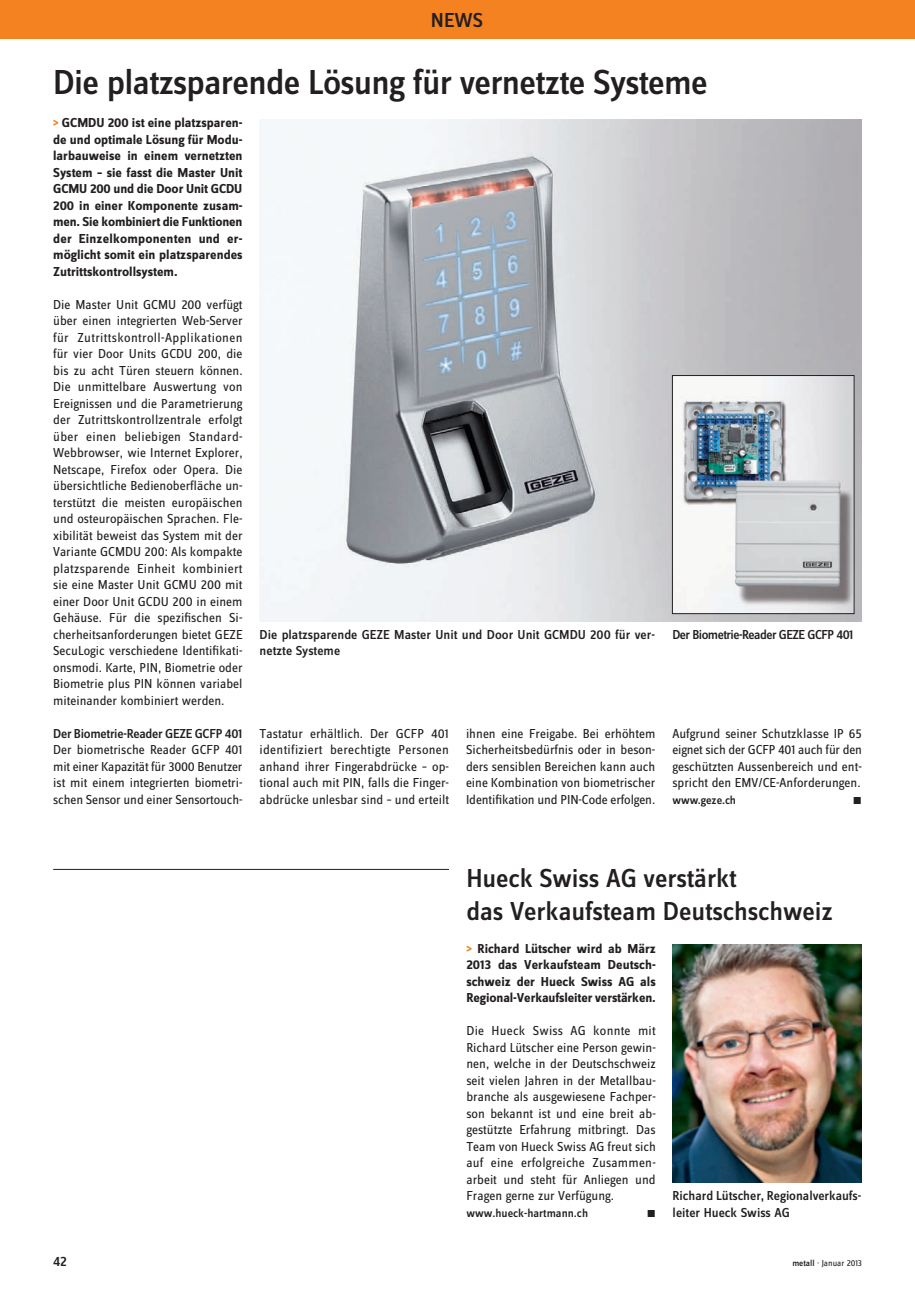
<style>
.page{position:relative;width:915px;height:1293px;background:#fff}
.page>*{position:absolute;margin:0;border:0;box-sizing:border-box;transform-origin:0 0}
.NEWS_Grundtext_ohne{font:500 36px "Zine Sans Dis";letter-spacing:-.02em;color:#231f20}
.NEWS_Grundtext_ohne-2{font:500 27px "Zine Sans Dis";letter-spacing:-.005em;color:#231f20}
.t1{font:500 21px "Zine Sans Dis";color:#231f20}
.t2{font:500 14.25px "Zine Sans Dis";color:#231f20}
.NEWS_Grundtext_ohne-3{font:13.5px/16.5px "Zine Sans Dis";color:#231f20;text-align:justify}
.NEWS_Grundtext_ohne-4{font:700 13.5px/16.5px "Zine Sans Dis";color:#231f20;text-align:justify}
.NEWS_Legende_9__medi{font:500 13.5px/16.5px "Zine Sans Dis";color:#231f20}
.NEWS_Grundtext_ohne-5{font:500 13.5px "Zine Sans Dis";letter-spacing:-.02em;color:#231f20}
.NEWS_Legende_9__medi-2{font:500 13.5px "Zine Sans Dis";letter-spacing:-.04em;color:#231f20}
.NEWS_Grundtext_ohne-6{font:500 12px "Zine Sans Dis";color:#231f20}
.NEWS_Grundtext_ohne-7{font:10.5px "Zine Sans Dis Regular Roman Exp";color:#231f20}
.t3{font:9px "Zine Sans Dis";color:#231f20}
.s1{color:#f58220}
.s2{font-weight:500}
</style>
<div class="page">
<hr style="left:914px;top:0;width:1px;height:38px;background:#f58220">
<div style="left:0;top:0;width:914px;height:38px;background:#f58220"></div>
<img style="left:259px;top:120px;width:602px;height:502px">
<img style="left:674px;top:377px;width:178px;height:235px">
<div style="left:672px;top:375px;width:182px;height:239px;border:1px solid #231f20"></div>
<img style="left:672px;top:945px;width:189px;height:237px">
<hr style="left:53px;top:869px;width:396px;height:1px;background:#231f20">
<p class="t1" style="left:431px;top:9px;width:53px">NEWS</p>
<p class="NEWS_Grundtext_ohne" style="left:53px;top:64px;width:656px">Die platzsparende Lösung für vernetzte Systeme</p>
<p class="NEWS_Grundtext_ohne-4" style="left:53px;top:115px;width:191px"><span class="s1">&gt;</span> GCMDU 200 ist eine platzsparen&shy;de und optimale Lösung für Modu&shy;larbauweise in einem vernetzten System – sie fasst die Master Unit GCMU 200 und die Door Unit GCDU 200 in einer Komponente zusam&shy;men. Sie kombiniert die Funktionen der Einzelkomponenten und er&shy;möglicht somit ein platzsparendes Zutrittskontrollsystem.</p>
<p class="NEWS_Grundtext_ohne-3" style="left:53px;top:297px;width:191px">Die Master Unit GCMU 200 verfügt über einen integrierten Web-Server für Zutrittskontroll-Applikationen für vier Door Units GCDU 200, die bis zu acht Türen steuern können.<br>Die unmittelbare Auswertung von Ereignissen und die Parametrierung der Zutrittskontrollzentrale erfolgt über einen beliebigen Standard-Webbrowser, wie Internet Explorer, Netscape, Firefox oder Opera. Die übersichtliche Bedienoberfläche un&shy;terstützt die meisten europäischen und osteuropäischen Sprachen. Fle&shy;xibilität beweist das System mit der Variante GCMDU 200: Als kompakte platzsparende Einheit kombiniert sie eine Master Unit GCMU 200 mit einer Door Unit GCDU 200 in einem Gehäuse. Für die spezifischen Si&shy;cherheitsanforderungen bietet GEZE SecuLogic verschiedene Identifikati&shy;onsmodi. Karte, PIN, Biometrie oder Biometrie plus PIN können variabel miteinander kombiniert werden.</p>
<p class="NEWS_Grundtext_ohne-5" style="left:53px;top:726px;width:191px">Der Biometrie-Reader GEZE GCFP 401</p>
<p class="NEWS_Grundtext_ohne-3" style="left:53px;top:742px;width:191px">Der biometrische Reader GCFP 401 mit einer Kapazität für 3000 Benutzer ist mit einem integrierten biometri&shy;schen Sensor und einer Sensortouch-</p>
<p class="NEWS_Legende_9__medi" style="left:259px;top:627px;width:397px">Die platzsparende GEZE Master Unit und Door Unit GCMDU 200 für ver&shy;netzte Systeme</p>
<p class="NEWS_Legende_9__medi-2" style="left:672px;top:628px;width:182px">Der Biometrie-Reader GEZE GCFP 401</p>
<p class="NEWS_Grundtext_ohne-3" style="left:259px;top:725px;width:191px">Tastatur erhältlich. Der GCFP 401 identifiziert berechtigte Personen anhand ihrer Fingerabdrücke – op&shy;tional auch mit PIN, falls die Finger&shy;abdrücke unlesbar sind – und erteilt</p>
<p class="NEWS_Grundtext_ohne-3" style="left:466px;top:725px;width:191px">ihnen eine Freigabe. Bei erhöhtem Sicherheitsbedürfnis oder in beson&shy;ders sensiblen Bereichen kann auch eine Kombination von biometrischer Identifikation und PIN-Code erfolgen.</p>
<p class="NEWS_Grundtext_ohne-3" style="left:672px;top:725px;width:191px">Aufgrund seiner Schutzklasse IP 65 eignet sich der GCFP 401 auch für den geschützten Aussenbereich und ent&shy;spricht den EMV/CE-Anforderungen.</p>
<p class="NEWS_Grundtext_ohne-6" style="left:672px;top:794px;width:65px">www.geze.ch</p>
<p class="NEWS_Grundtext_ohne-7" style="left:852px;top:795px;width:11px">m</p>
<p class="NEWS_Grundtext_ohne-2" style="left:466px;top:864px;width:272px">Hueck Swiss AG verstärkt</p>
<p class="NEWS_Grundtext_ohne-2" style="left:466px;top:897px;width:368px">das Verkaufsteam Deutschschweiz</p>
<p class="NEWS_Grundtext_ohne-4" style="left:466px;top:940px;width:191px"><span class="s1">&gt;</span> Richard Lütscher wird ab März 2013 das Verkaufsteam Deutsch&shy;schweiz der Hueck Swiss AG als Regional-Verkaufsleiter verstärken.</p>
<p class="NEWS_Grundtext_ohne-3" style="left:466px;top:1023px;width:191px">Die Hueck Swiss AG konnte mit Richard Lütscher eine Person gewin&shy;nen, welche in der Deutschschweiz seit vielen Jahren in der Metallbau&shy;branche als ausgewiesene Fachper&shy;son bekannt ist und eine breit ab&shy;gestützte Erfahrung mitbringt. Das Team von Hueck Swiss AG freut sich auf eine erfolgreiche Zusammen&shy;arbeit und steht für Anliegen und Fragen gerne zur Verfügung.</p>
<p class="NEWS_Grundtext_ohne-6" style="left:466px;top:1206px;width:123px">www.hueck-hartmann.ch</p>
<p class="NEWS_Grundtext_ohne-7" style="left:646px;top:1208px;width:11px">m</p>
<p class="NEWS_Legende_9__medi" style="left:672px;top:1188px;width:190px">Richard Lütscher, Regionalverkaufs&shy;leiter Hueck Swiss AG</p>
<p class="t2" style="left:53px;top:1254px;width:15px">42</p>
<p class="t3" style="left:792px;top:1259px;width:71px"><span class="s2">metall</span> · Januar 2013</p>
</div>
